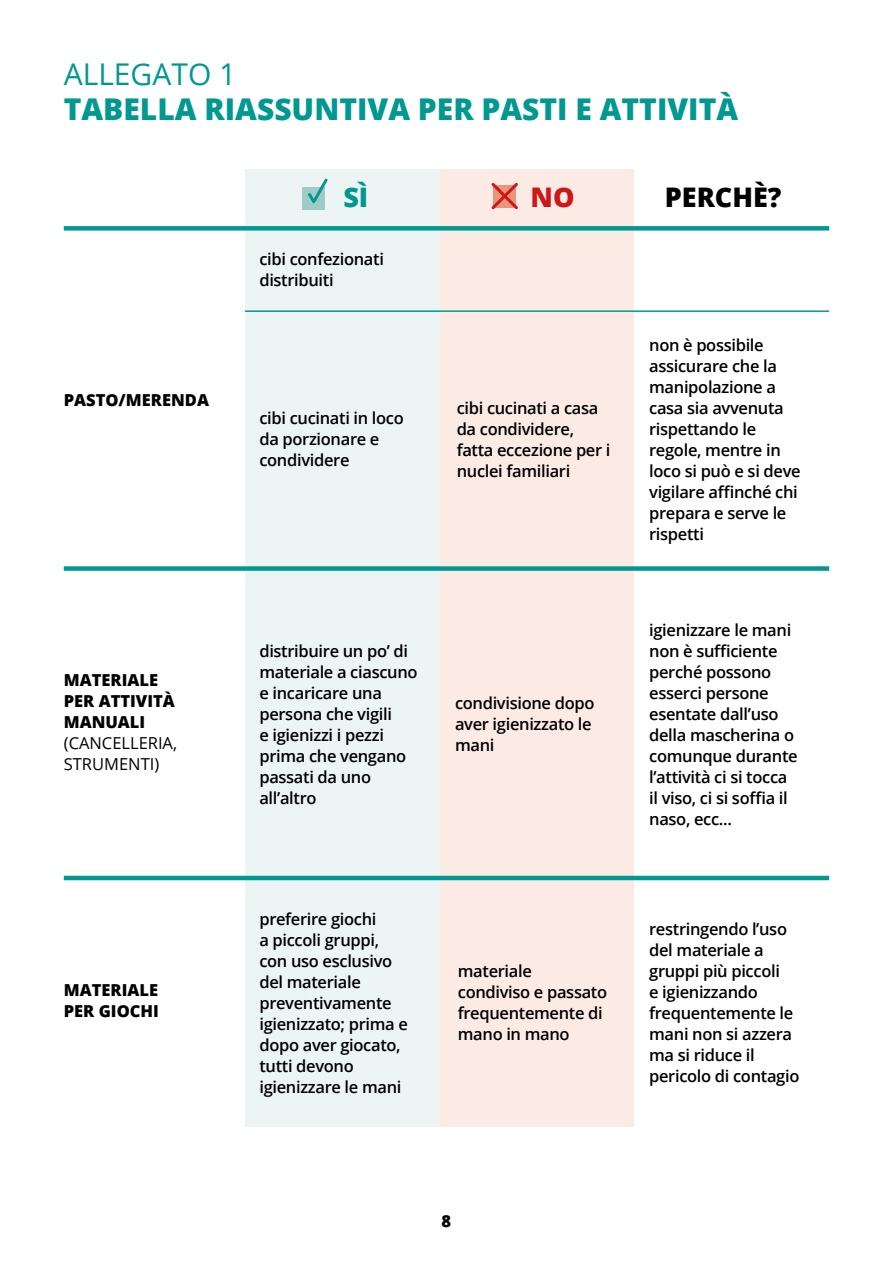
<style>
.page{position:relative;width:893px;height:1263px;background:#fff}
.page>*{position:absolute;margin:0;border:0;box-sizing:border-box;transform-origin:0 0}
.t1{font:800 30px "Open Sans";color:#009891}
.t2{font:30px "Open Sans";color:#009891}
.t3{font:800 27px "Open Sans";color:#000}
.t4{font:800 27px "Open Sans";color:#009891}
.t5{font:800 27px "Open Sans";color:#cd1719}
.t6{font:600 16.5px/21px "Open Sans";letter-spacing:-.02em;color:#000}
.t7{font:800 16.5px/21px "Open Sans";color:#000}
.t8{font:16.5px/21px "Open Sans";color:#000}
</style>
<div class="page">
<div style="left:439px;top:169px;width:195px;height:958px;background:#fbebe4"></div>
<div style="left:245px;top:169px;width:194px;height:958px;background:#edf5f4"></div>
<div style="left:64px;top:226px;width:765px;height:5px;background:#009891"></div>
<hr style="left:245px;top:310px;width:584px;height:2px;background:#009891">
<div style="left:64px;top:566px;width:765px;height:5px;background:#009891"></div>
<hr style="left:64px;top:876px;width:765px;height:4px;background:#009891">
<div style="left:302px;top:187px;width:23px;height:22px;background:#a0cac6"></div>
<svg style="left:308px;top:178px;width:20px;height:26px"></svg>
<svg style="left:491px;top:183px;width:27px;height:27px"></svg>
<h1 class="t2" style="left:64px;top:53px;width:174px">ALLEGATO 1</h1>
<h1 class="t1" style="left:64px;top:87px;width:676px">TABELLA RIASSUNTIVA PER PASTI E ATTIVITÀ</h1>
<h2 class="t4" style="left:343px;top:176px;width:26px">SÌ</h2>
<h2 class="t5" style="left:530px;top:176px;width:46px">NO</h2>
<h2 class="t3" style="left:665px;top:176px;width:118px">PERCHÈ?</h2>
<p class="t7" style="left:64px;top:389px;width:147px">PASTO/MERENDA</p>
<p class="t7" style="left:64px;top:669px;width:113px">MATERIALE<br>PER ATTIVITÀ<br>MANUALI</p>
<p class="t8" style="left:64px;top:732px;width:115px">(CANCELLERIA,<br>STRUMENTI)</p>
<p class="t7" style="left:64px;top:979px;width:97px">MATERIALE<br>PER GIOCHI</p>
<p class="t6" style="left:259px;top:248px;width:126px">cibi confezionati distribuiti</p>
<p class="t6" style="left:259px;top:407px;width:146px">cibi cucinati in loco da porzionare e condividere</p>
<p class="t6" style="left:457px;top:397px;width:155px">cibi cucinati a casa da condividere, fatta eccezione per i nuclei familiari</p>
<p class="t6" style="left:259px;top:640px;width:160px">distribuire un po’ di materiale a ciascuno e incaricare una persona che vigili<br>e igienizzi i pezzi prima che vengano passati da uno all’altro</p>
<p class="t6" style="left:455px;top:692px;width:141px">condivisione dopo aver igienizzato le mani</p>
<p class="t6" style="left:259px;top:908px;width:150px">preferire giochi<br>a piccoli gruppi, con uso esclusivo del materiale preventivamente igienizzato; prima e dopo aver giocato, tutti devono igienizzare le mani</p>
<p class="t6" style="left:458px;top:960px;width:151px">materiale condiviso e passato frequentemente di mano in mano</p>
<p class="t6" style="left:649px;top:334px;width:153px">non è possibile assicurare che la manipolazione a casa sia avvenuta rispettando le regole, mentre in loco si può e si deve vigilare affinché chi prepara e serve le rispetti</p>
<p class="t6" style="left:649px;top:619px;width:150px">igienizzare le mani non è sufficiente perché possono esserci persone esentate dall’uso della mascherina o comunque durante l’attività ci si tocca il viso, ci si soffia il naso, ecc...</p>
<p class="t6" style="left:649px;top:918px;width:152px">restringendo l’uso del materiale a gruppi più piccoli<br>e igienizzando frequentemente le mani non si azzera ma si riduce il pericolo di contagio</p>
<p class="t7" style="left:442px;top:1209px;width:11px">8</p>
</div>
